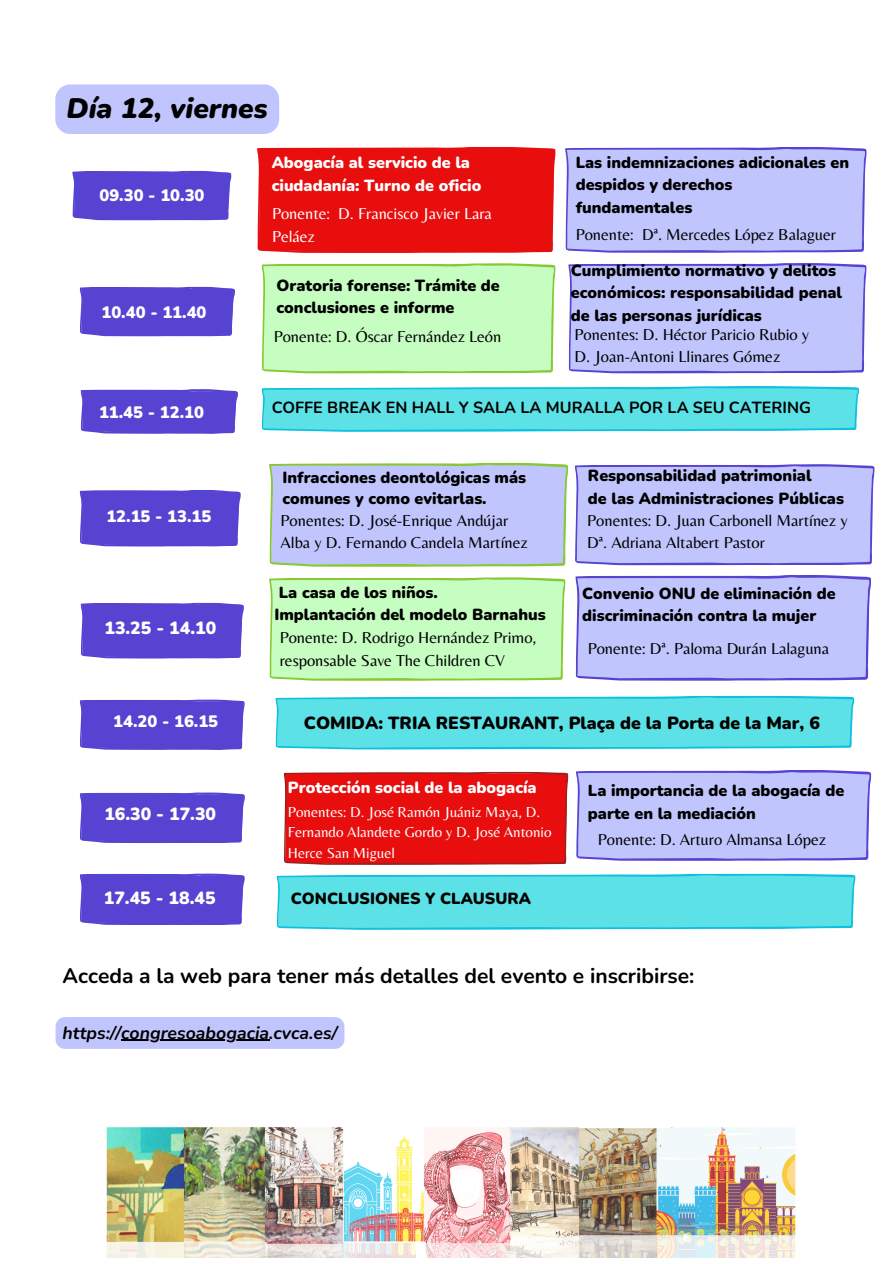
<style>
.page{position:relative;width:894px;height:1264px;background:#fff}
.page>*{position:absolute;margin:0;border:0;box-sizing:border-box;transform-origin:0 0}
.t1{font:italic 900 28.2px "Nunito";color:#000}
.t2{font:700 21px "Nunito";color:#000}
.t3{font:italic 700 17.7px "Nunito";color:#000}
.t4{font:900 17.55px "Nunito";color:#000}
.t5{font:900 17.55px "Nunito";color:#fff}
.t6{font:16.5px/22.5px "Belleza";color:#000}
.t7{font:900 16.5px "Nunito";color:#fff}
.t8{font:16.5px/22.5px "Belleza";color:#fff}
.t9{font:900 16.05px/22.5px "Nunito";color:#000}
.t10{font:900 16.05px/22.5px "Nunito";color:#fff}
.t11{font:700 16.05px "Nunito";color:#000}
.t12{font:15px/20.2px "Belleza";color:#fff}
</style>
<div class="page">
<div style="left:72px;top:170px;width:159px;height:50px;background:#5743d1"></div>
<svg style="left:283px;top:771px;width:285px;height:94px;background:#e51515"></svg>
<div style="left:80px;top:286px;width:155px;height:50px;background:#5743d1"></div>
<div style="left:80px;top:490px;width:161px;height:56px;background:#5743d1"></div>
<div style="left:80px;top:602px;width:164px;height:56px;background:#5743d1"></div>
<svg style="left:269px;top:462px;width:299px;height:105px;background:#bfc6f2"></svg>
<svg style="left:568px;top:263px;width:298px;height:110px;background:#bdbffa"></svg>
<svg style="left:575px;top:464px;width:299px;height:101px;background:#bcbffa"></svg>
<svg style="left:269px;top:577px;width:296px;height:104px;background:#c4fabb"></svg>
<svg style="left:575px;top:575px;width:296px;height:105px;background:#bcbffa"></svg>
<div style="left:257px;top:147px;width:298px;height:106px;background:#e80e0e"></div>
<div style="left:80px;top:792px;width:165px;height:51px;background:#5743d1"></div>
<svg style="left:565px;top:147px;width:301px;height:106px;background:#bec1fb"></svg>
<svg style="left:261px;top:263px;width:294px;height:110px;background:#c4fabb"></svg>
<svg style="left:80px;top:699px;width:165px;height:51px;background:#5e4bd3"></svg>
<svg style="left:275px;top:695px;width:579px;height:54px;background:#5ddfe6"></svg>
<div style="left:80px;top:873px;width:165px;height:52px;background:#5743d1"></div>
<svg style="left:276px;top:873px;width:579px;height:56px;background:#5cdfe6"></svg>
<svg style="left:576px;top:770px;width:295px;height:90px;background:#bcbefa"></svg>
<svg style="left:80px;top:389px;width:158px;height:45px;background:#604dd3"></svg>
<svg style="left:261px;top:386px;width:598px;height:46px;background:#5ddfe6"></svg>
<img style="left:106px;top:1127px;width:690px;height:130px">
<div style="left:55px;top:84px;width:224px;height:50px;background:#c1c5fd;border-radius:15px"></div>
<div style="left:55px;top:1017px;width:289px;height:31px;background:#c1c5fd;border-radius:10px"></div>
<hr style="left:121px;top:1039px;width:148px;height:1px;background:#000">
<h1 class="t1" style="left:67px;top:90px;width:203px">Día 12, viernes</h1>
<h4 class="t7" style="left:99px;top:184px;width:106px">09.30 - 10.30</h4>
<h4 class="t7" style="left:101px;top:302px;width:106px">10.40 - 11.40</h4>
<h5 class="t10" style="left:271px;top:152px;width:211px">Abogacía al servicio de la ciudadanía: Turno de oficio</h5>
<h4 class="t8" style="left:272px;top:202px;width:221px">Ponente: D. Francisco Javier Lara<br>Peláez</h4>
<p class="t9" style="left:276px;top:274px;width:225px">Oratoria forense: Trámite de conclusiones e informe</p>
<p class="t6" style="left:274px;top:324px;width:229px">Ponente: D. Óscar Fernández León</p>
<h4 class="t9" style="left:575px;top:151px;width:275px">Las indemnizaciones adicionales en despidos y derechos fundamentales</h4>
<h5 class="t6" style="left:575px;top:223px;width:262px">Ponente: Dª. Mercedes López Balaguer</h5>
<h5 class="t9" style="left:570px;top:259px;width:273px">Cumplimiento normativo y delitos económicos: responsabilidad penal de las personas jurídicas</h5>
<p class="t6" style="left:574px;top:323px;width:236px">Ponentes: D. Héctor Paricio Rubio y<br>D. Joan-Antoni Llinares Gómez</p>
<h4 class="t7" style="left:99px;top:401px;width:106px">11.45 - 12.10</h4>
<p class="t11" style="left:271px;top:397px;width:540px">COFFE BREAK EN HALL Y SALA LA MURALLA POR LA SEU CATERING</p>
<h4 class="t7" style="left:106px;top:505px;width:106px">12.15 - 13.15</h4>
<p class="t5" style="left:104px;top:616px;width:113px">13.25 - 14.10</p>
<h5 class="t9" style="left:282px;top:467px;width:245px;line-height:21.3px">Infracciones deontológicas más comunes y como evitarlas.</h5>
<h5 class="t9" style="left:587px;top:464px;width:225px">Responsabilidad patrimonial</h5>
<p class="t9" style="left:587px;top:487px;width:257px">de las Administraciones Públicas</p>
<p class="t6" style="left:280px;top:508px;width:249px">Ponentes: D. José-Enrique Andújar<br>Alba y D. Fernando Candela Martínez</p>
<p class="t6" style="left:587px;top:508px;width:262px">Ponentes: D. Juan Carbonell Martínez y<br>Dª. Adriana Altabert Pastor</p>
<p class="t9" style="left:274px;top:582px;width:273px;line-height:21.3px">La casa de los niños.<br>Implantación del modelo Barnahus</p>
<h5 class="t6" style="left:279px;top:626px;width:258px">Ponente: D. Rodrigo Hernández Primo, responsable Save The Children CV</h5>
<p class="t9" style="left:582px;top:583px;width:255px;line-height:21.6px">Convenio ONU de eliminación de discriminación contra la mujer</p>
<h5 class="t6" style="left:587px;top:637px;width:243px">Ponente: Dª. Paloma Durán Lalaguna</h5>
<p class="t7" style="left:113px;top:710px;width:106px">14.20 - 16.15</p>
<h4 class="t4" style="left:304px;top:711px;width:517px">COMIDA: TRIA RESTAURANT, Plaça de la Porta de la Mar, 6</h4>
<p class="t5" style="left:104px;top:802px;width:113px">16.30 - 17.30</p>
<h4 class="t10" style="left:288px;top:776px;width:250px">Protección social de la abogacía</h4>
<h5 class="t12" style="left:288px;top:801px;width:265px">Ponentes: D. José Ramón Juániz Maya, D.<br>Fernando Alandete Gordo y D. José Antonio<br>Herce San Miguel</h5>
<h5 class="t5" style="left:104px;top:886px;width:113px">17.45 - 18.45</h5>
<h4 class="t9" style="left:291px;top:887px;width:241px">CONCLUSIONES Y CLAUSURA</h4>
<p class="t9" style="left:587px;top:779px;width:258px">La importancia de la abogacía de parte en la mediación</p>
<h2 class="t6" style="left:597px;top:827px;width:229px">Ponente: D. Arturo Almansa López</h2>
<h4 class="t2" style="left:63px;top:961px;width:633px">Acceda a la web para tener más detalles del evento e inscribirse:</h4>
<p class="t3" style="left:63px;top:1020px;width:276px">https://congresoabogacia.cvca.es/</p>
</div>
